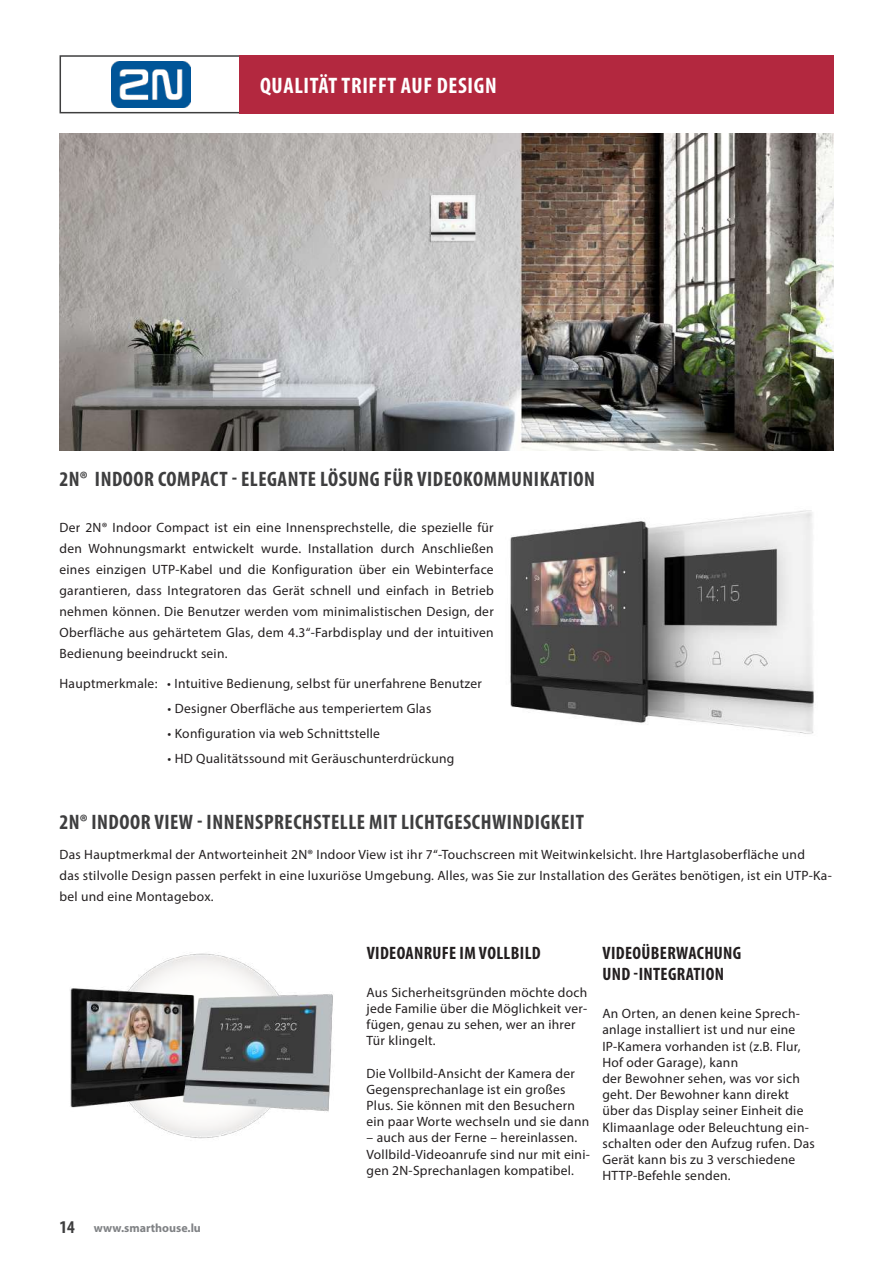
<style>
.page{position:relative;width:893px;height:1263px;background:#fff}
.page>*{position:absolute;margin:0;border:0;box-sizing:border-box;transform-origin:0 0}
.t1{font:700 condensed 22.5px "Myriad Pro";letter-spacing:.03em;color:#fff}
.t2{font:700 condensed 21px "Myriad Pro";letter-spacing:.025em;color:#3e3e3f}
.t3{font:700 condensed 18px/21.6px "Myriad Pro";letter-spacing:.02em;color:#231f20}
.t4{font:13.5px/16.2px "Myriad Pro";letter-spacing:.02em;color:#231f20}
.t5{font:700 12px "Myriad Pro";color:#808285}
.s1{font-stretch:condensed;font-size:18px;color:#3e3e3f}
</style>
<div class="page">
<div style="left:60px;top:55px;width:181px;height:58px;border:2px solid #3e3e3f"></div>
<div style="left:239px;top:55px;width:594px;height:58px;background:#b3283f"></div>
<img style="left:60px;top:133px;width:773px;height:318px">
<img style="left:112px;top:61px;width:79px;height:46px">
<img style="left:510px;top:510px;width:304px;height:224px">
<img style="left:70px;top:953px;width:263px;height:186px">
<h1 class="t1" style="left:260px;top:72px;width:238px">QUALITÄT TRIFFT AUF DESIGN</h1>
<h2 class="t2" style="left:60px;top:465px;width:537px">2N® INDOOR COMPACT - ELEGANTE LÖSUNG FÜR VIDEOKOMMUNIKATION</h2>
<p class="t4" style="left:60px;top:517px;width:436px;line-height:21px;text-align:justify">Der 2N® Indoor Compact ist ein eine Innensprechstelle, die spezielle für den Wohnungsmarkt entwickelt wurde. Installation durch Anschließen eines einzigen UTP-Kabel und die Konfiguration über ein Webinterface garantieren, dass Integratoren das Gerät schnell und einfach in Betrieb nehmen können. Die Benutzer werden vom minimalistischen Design, der Oberfläche aus gehärtetem Glas, dem 4.3“-Farbdisplay und der intuitiven Bedienung beeindruckt sein.</p>
<p class="t4" style="left:60px;top:675px;width:424px">Hauptmerkmale: • Intuitive Bedienung, selbst für unerfahrene Benutzer</p>
<p class="t4" style="left:168px;top:700px;width:265px">• Designer Oberfläche aus temperiertem Glas</p>
<p class="t4" style="left:168px;top:725px;width:214px">• Konfiguration via web Schnittstelle</p>
<p class="t4" style="left:168px;top:751px;width:288px">• HD Qualitätssound mit Geräuschunterdrückung</p>
<h2 class="t2" style="left:60px;top:809px;width:526px">2N® INDOOR VIEW - INNENSPRECHSTELLE MIT LICHTGESCHWINDIGKEIT</h2>
<p class="t4" style="left:60px;top:843px;width:774px;line-height:21px">Das Hauptmerkmal der Antworteinheit 2N® Indoor View ist ihr 7“-Touchscreen mit Weitwinkelsicht. Ihre Hartglasoberfläche und<br>das stilvolle Design passen perfekt in eine luxuriöse Umgebung. Alles, was Sie zur Installation des Gerätes benötigen, ist ein UTP-Ka&shy;bel und eine Montagebox.</p>
<p class="t5" style="left:60px;top:1220px;width:143px"><span class="s1">14</span> www.smarthouse.lu</p>
<h3 class="t3" style="left:367px;top:941px;width:176px">VIDEOANRUFE IM VOLLBILD</h3>
<p class="t4" style="left:366px;top:984px;width:222px">Aus Sicherheitsgründen möchte doch jede Familie über die Möglichkeit ver&shy;fügen, genau zu sehen, wer an ihrer<br>Tür klingelt.</p>
<p class="t4" style="left:366px;top:1065px;width:224px">Die Vollbild-Ansicht der Kamera der Gegensprechanlage ist ein großes Plus. Sie können mit den Besuchern ein paar Worte wechseln und sie dann</p>
<p class="t4" style="left:366px;top:1129px;width:225px">– auch aus der Ferne – hereinlassen.<br>Vollbild-Videoanrufe sind nur mit eini&shy;gen 2N-Sprechanlagen kompatibel.</p>
<h3 class="t3" style="left:603px;top:941px;width:140px">VIDEOÜBERWACHUNG<br>UND -INTEGRATION</h3>
<p class="t4" style="left:602px;top:1005px;width:214px">An Orten, an denen keine Sprech&shy;anlage installiert ist und nur eine<br>IP-Kamera vorhanden ist (z.B. Flur,<br>Hof oder Garage), kann<br>der Bewohner sehen, was vor sich geht. Der Bewohner kann direkt über das Display seiner Einheit die<br>Klimaanlage oder Beleuchtung ein&shy;schalten oder den Aufzug rufen. Das<br>Gerät kann bis zu 3 verschiedene<br>HTTP-Befehle senden.</p>
</div>
